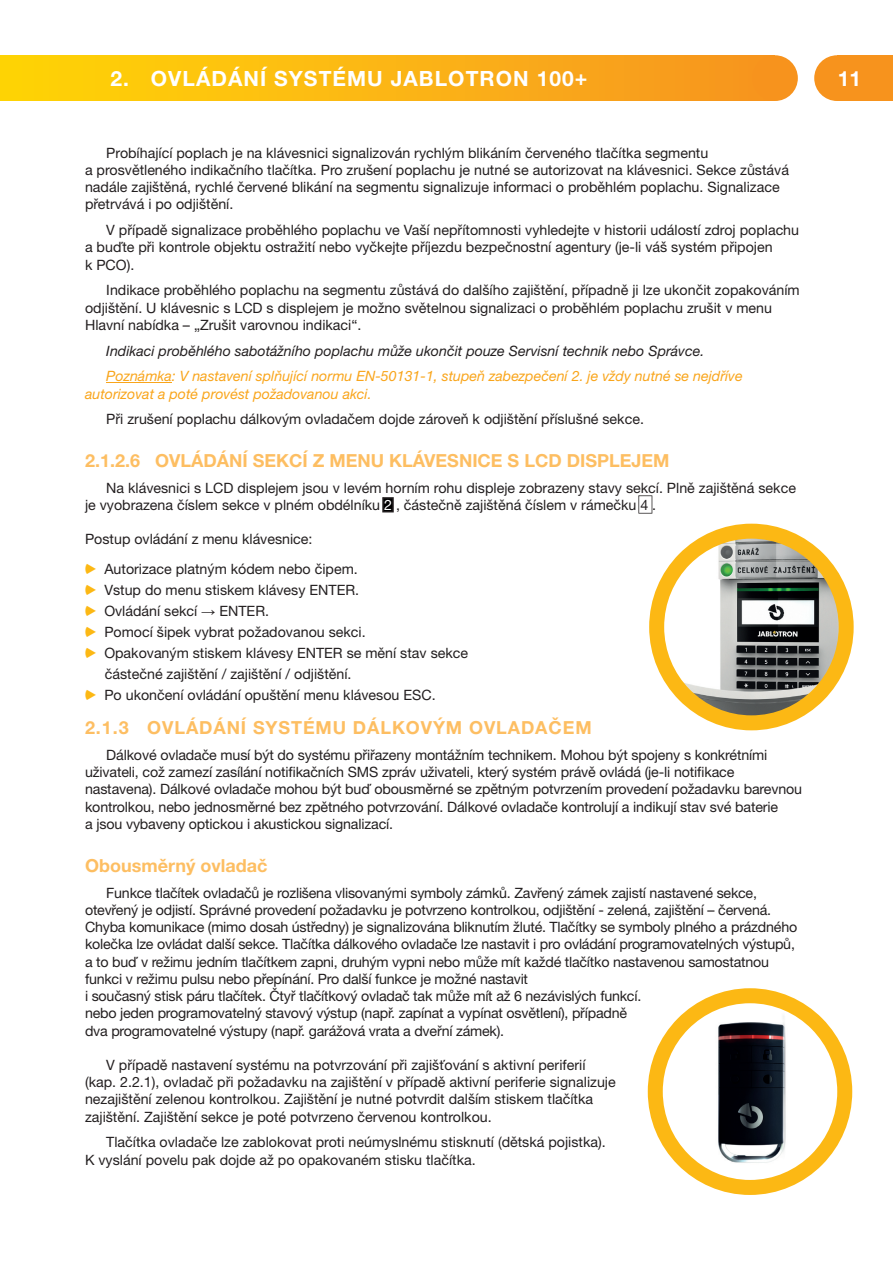
<style>
.page{position:relative;width:893px;height:1263px;background:#fff}
.page>*{position:absolute;margin:0;border:0;box-sizing:border-box;transform-origin:0 0}
.t1{font:700 21px "Helvetica Neue CE";letter-spacing:.05em;color:#fff}
.t2{font:700 18px "Helvetica Neue LT Pro";color:#fdbe62}
.t3{font:700 18px "Helvetica Neue LT Pro";letter-spacing:.05em;color:#fdbe62}
.t4{font:14.25px/17.2px "Helvetica Neue LT Pro";color:#231f20}
.t5{font:italic 14.25px/17.2px "Helvetica Neue LT Pro";color:#f9a51b}
.t6{font:italic 14.25px "Helvetica Neue LT Pro";color:#231f20}
.t7{font:14.25px "Helvetica Neue LT Pro";color:#fff}
.s1{font-family:"Jablosip";color:#fcb814}
.s2{font-family:"Arial Narrow"}
</style>
<div class="page">
<div style="left:837px;top:55px;width:56px;height:46px;background:#f7931d"></div>
<div style="left:814px;top:55px;width:46px;height:46px;background:#f7931d;border-radius:50%"></div>
<div style="left:0;top:55px;width:775px;height:46px;background:linear-gradient(to right,#ffd606,#f79521)"></div>
<div style="left:752px;top:55px;width:46px;height:46px;background:#f7931d;border-radius:50%"></div>
<hr style="left:106px;top:382px;width:66px;height:1px;background:#f9a51b">
<svg style="left:649px;top:524px;width:205px;height:206px"></svg>
<svg style="left:638px;top:495px;width:14px;height:19px"></svg>
<svg style="left:382px;top:497px;width:12px;height:15px"></svg>
<svg style="left:648px;top:988px;width:204px;height:207px"></svg>
<h1 class="t1" style="left:111px;top:71px;width:478px">2. OVLÁDÁNÍ SYSTÉMU JABLOTRON 100+</h1>
<p class="t4" style="left:85px;top:145px;width:705px;text-indent:21px">Probíhající poplach je na klávesnici signalizován rychlým blikáním červeného tlačítka segmentu<br>a prosvětleného indikačního tlačítka. Pro zrušení poplachu je nutné se autorizovat na klávesnici. Sekce zůstává nadále zajištěná, rychlé červené blikání na segmentu signalizuje informaci o proběhlém poplachu. Signalizace přetrvává i po odjištění.</p>
<p class="t4" style="left:85px;top:223px;width:716px;text-indent:21px">V případě signalizace proběhlého poplachu ve Vaší nepřítomnosti vyhledejte v historii událostí zdroj poplachu a buďte při kontrole objektu ostražití nebo vyčkejte příjezdu bezpečnostní agentury (je-li váš systém připojen<br>k PCO).</p>
<p class="t4" style="left:85px;top:283px;width:716px;text-indent:21px">Indikace proběhlého poplachu na segmentu zůstává do dalšího zajištění, případně ji lze ukončit zopakováním odjištění. U klávesnic s LCD s displejem je možno světelnou signalizaci o proběhlém poplachu zrušit v menu<br>Hlavní nabídka – „Zrušit varovnou indikaci“.</p>
<p class="t6" style="left:106px;top:345px;width:600px">Indikaci proběhlého sabotážního poplachu může ukončit pouze Servisní technik nebo Správce.</p>
<p class="t5" style="left:85px;top:369px;width:659px;text-indent:21px">Poznámka: V nastavení splňující normu EN-50131-1, stupeň zabezpečení 2. je vždy nutné se nejdříve autorizovat a poté provést požadovanou akci.</p>
<p class="t4" style="left:106px;top:412px;width:539px">Při zrušení poplachu dálkovým ovladačem dojde zároveň k odjištění příslušné sekce.</p>
<p class="t2" style="left:85px;top:454px;width:586px">2.1.2.6 OVLÁDÁNÍ SEKCÍ Z MENU KLÁVESNICE S LCD DISPLEJEM</p>
<p class="t4" style="left:85px;top:481px;width:712px;text-indent:21px">Na klávesnici s LCD displejem jsou v levém horním rohu displeje zobrazeny stavy sekcí. Plně zajištěná sekce je vyobrazena číslem sekce v plném obdélníku , částečně zajištěná číslem v rámečku 4 .</p>
<p class="t4" style="left:85px;top:526px;width:274px;line-height:29.5px">Postup ovládání z menu klávesnice:<br><span class="s1">A</span> Autorizace platným kódem nebo čipem.</p>
<p class="t4" style="left:85px;top:583px;width:276px"><span class="s1">A</span> Vstup do menu stiskem klávesy ENTER.</p>
<p class="t4" style="left:85px;top:604px;width:186px"><span class="s1">A</span> Ovládání sekcí <span class="s2">→</span> ENTER.</p>
<p class="t4" style="left:85px;top:625px;width:282px"><span class="s1">A</span> Pomocí šipek vybrat požadovanou sekci.</p>
<p class="t4" style="left:85px;top:646px;width:385px"><span class="s1">A</span> Opakovaným stiskem klávesy ENTER se mění stav sekce</p>
<p class="t4" style="left:105px;top:667px;width:248px">částečné zajištění / zajištění / odjištění.</p>
<p class="t4" style="left:85px;top:688px;width:352px"><span class="s1">A</span> Po ukončení ovládání opuštění menu klávesou ESC.</p>
<p class="t3" style="left:85px;top:721px;width:508px">2.1.3 OVLÁDÁNÍ SYSTÉMU DÁLKOVÝM OVLADAČEM</p>
<p class="t4" style="left:85px;top:748px;width:719px;text-indent:21px">Dálkové ovladače musí být do systému přiřazeny montážním technikem. Mohou být spojeny s konkrétními uživateli, což zamezí zasílání notifikačních SMS zpráv uživateli, který systém právě ovládá (je-li notifikace nastavena). Dálkové ovladače mohou být buď obousměrné se zpětným potvrzením provedení požadavku barevnou kontrolkou, nebo jednosměrné bez zpětného potvrzování. Dálkové ovladače kontrolují a indikují stav své baterie<br>a jsou vybaveny optickou i akustickou signalizací.</p>
<p class="t2" style="left:85px;top:859px;width:184px">Obousměrný ovladač</p>
<p class="t4" style="left:85px;top:885px;width:714px;text-indent:21px">Funkce tlačítek ovladačů je rozlišena vlisovanými symboly zámků. Zavřený zámek zajistí nastavené sekce, otevřený je odjistí. Správné provedení požadavku je potvrzeno kontrolkou, odjištění - zelená, zajištění – červená.<br>Chyba komunikace (mimo dosah ústředny) je signalizována bliknutím žluté. Tlačítky se symboly plného a prázdného kolečka lze ovládat další sekce. Tlačítka dálkového ovladače lze nastavit i pro ovládání programovatelných výstupů, a to buď v režimu jedním tlačítkem zapni, druhým vypni nebo může mít každé tlačítko nastavenou samostatnou funkci v režimu pulsu nebo přepínání. Pro další funkce je možné nastavit<br>i současný stisk páru tlačítek. Čtyř tlačítkový ovladač tak může mít až 6 nezávislých funkcí.<br>nebo jeden programovatelný stavový výstup (např. zapínat a vypínat osvětlení), případně<br>dva programovatelné výstupy (např. garážová vrata a dveřní zámek).</p>
<p class="t4" style="left:85px;top:1057px;width:532px;text-indent:21px">V případě nastavení systému na potvrzování při zajišťování s aktivní periferií (kap. 2.2.1), ovladač při požadavku na zajištění v případě aktivní periferie signalizuje nezajištění zelenou kontrolkou. Zajištění je nutné potvrdit dalším stiskem tlačítka zajištění. Zajištění sekce je poté potvrzeno červenou kontrolkou.</p>
<p class="t4" style="left:85px;top:1135px;width:522px;text-indent:21px">Tlačítka ovladače lze zablokovat proti neúmyslnému stisknutí (dětská pojistka).<br>K vyslání povelu pak dojde až po opakovaném stisku tlačítka.</p>
<p class="t7" style="left:384px;top:500px;width:9px">2</p>
<h1 class="t1" style="left:838px;top:71px;width:25px">11</h1>
</div>
